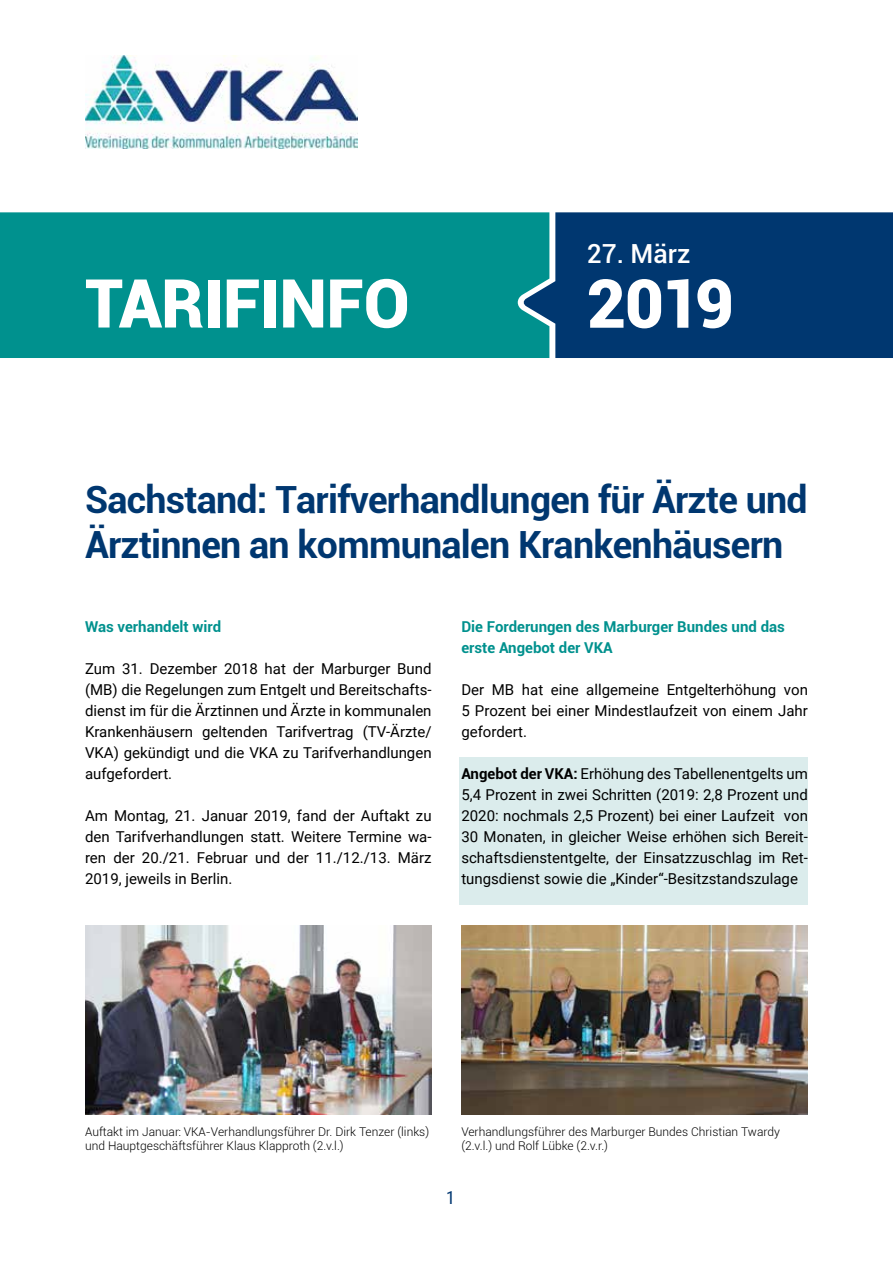
<style>
.page{position:relative;width:893px;height:1263px;background:#fff}
.page>*{position:absolute;margin:0;border:0;box-sizing:border-box;transform-origin:0 0}
.t1{font:900 67.5px "Roboto";letter-spacing:-.01em;color:#fff}
.t2{font:700 37.5px/45px "Roboto";letter-spacing:-.02em;color:#003770}
.t3{font:500 26.25px "Roboto";color:#fff}
.t4{font:18px "Roboto Condensed";color:#003770}
.t5{font:15px/21px "Roboto";color:#000;text-align:justify}
.t6{font:700 15px/21px "Roboto";color:#00918e}
.t7{font:300 12px/14.4px "Roboto";color:#000}
.s1{font-weight:700}
</style>
<div class="page">
<div style="left:459px;top:758px;width:349px;height:147px;background:#dbecec"></div>
<img style="left:85px;top:55px;width:272px;height:94px">
<img style="left:85px;top:926px;width:347px;height:189px">
<div style="left:0;top:212px;width:523px;height:146px;background:#00918e"></div>
<svg style="left:523px;top:212px;width:370px;height:146px;background:#054074"></svg>
<img style="left:461px;top:926px;width:347px;height:189px">
<h3 class="t3" style="left:587px;top:235px;width:105px">27. März</h3>
<h1 class="t1" style="left:85px;top:256px;width:326px">TARIFINFO</h1>
<h1 class="t1" style="left:587px;top:256px;width:149px">2019</h1>
<h2 class="t2" style="left:85px;top:476px;width:724px">Sachstand: Tarifverhandlungen für Ärzte und<br>Ärztinnen an kommunalen Krankenhäusern</h2>
<p class="t6" style="left:85px;top:615px;width:138px">Was verhandelt wird</p>
<p class="t5" style="left:85px;top:657px;width:348px">Zum 31. Dezember 2018 hat der Marburger Bund (MB) die Regelungen zum Entgelt und Bereitschafts&shy;dienst im für die Ärztinnen und Ärzte in kommunalen Krankenhäusern geltenden Tarifvertrag (TV-Ärzte/ VKA) gekündigt und die VKA zu Tarifverhandlungen aufgefordert.</p>
<p class="t5" style="left:85px;top:804px;width:348px">Am Montag, 21. Januar 2019, fand der Auftakt zu den Tarifverhandlungen statt. Weitere Termine wa&shy;ren der 20./21. Februar und der 11./12./13. März 2019, jeweils in Berlin.</p>
<p class="t6" style="left:461px;top:615px;width:325px">Die Forderungen des Marburger Bundes und das erste Angebot der VKA</p>
<p class="t5" style="left:461px;top:678px;width:348px">Der MB hat eine allgemeine Entgelterhöhung von 5 Prozent bei einer Mindestlaufzeit von einem Jahr gefordert.</p>
<p class="t5" style="left:461px;top:762px;width:348px"><span class="s1">Angebot der VKA:</span> Erhöhung des Tabellenentgelts um 5,4 Prozent in zwei Schritten (2019: 2,8 Prozent und 2020: nochmals 2,5 Prozent) bei einer Laufzeit von 30 Monaten, in gleicher Weise erhöhen sich Bereit&shy;schaftsdienstentgelte, der Einsatzzuschlag im Ret&shy;tungsdienst sowie die „Kinder“-Besitzstandszulage</p>
<p class="t7" style="left:85px;top:1124px;width:346px">Auftakt im Januar: VKA-Verhandlungsführer Dr. Dirk Tenzer (links) und Hauptgeschäftsführer Klaus Klapproth (2.v.l.)</p>
<p class="t7" style="left:461px;top:1124px;width:320px">Verhandlungsführer des Marburger Bundes Christian Twardy (2.v.l.) und Rolf Lübke (2.v.r.)</p>
<p class="t4" style="left:446px;top:1185px;width:10px">1</p>
</div>
